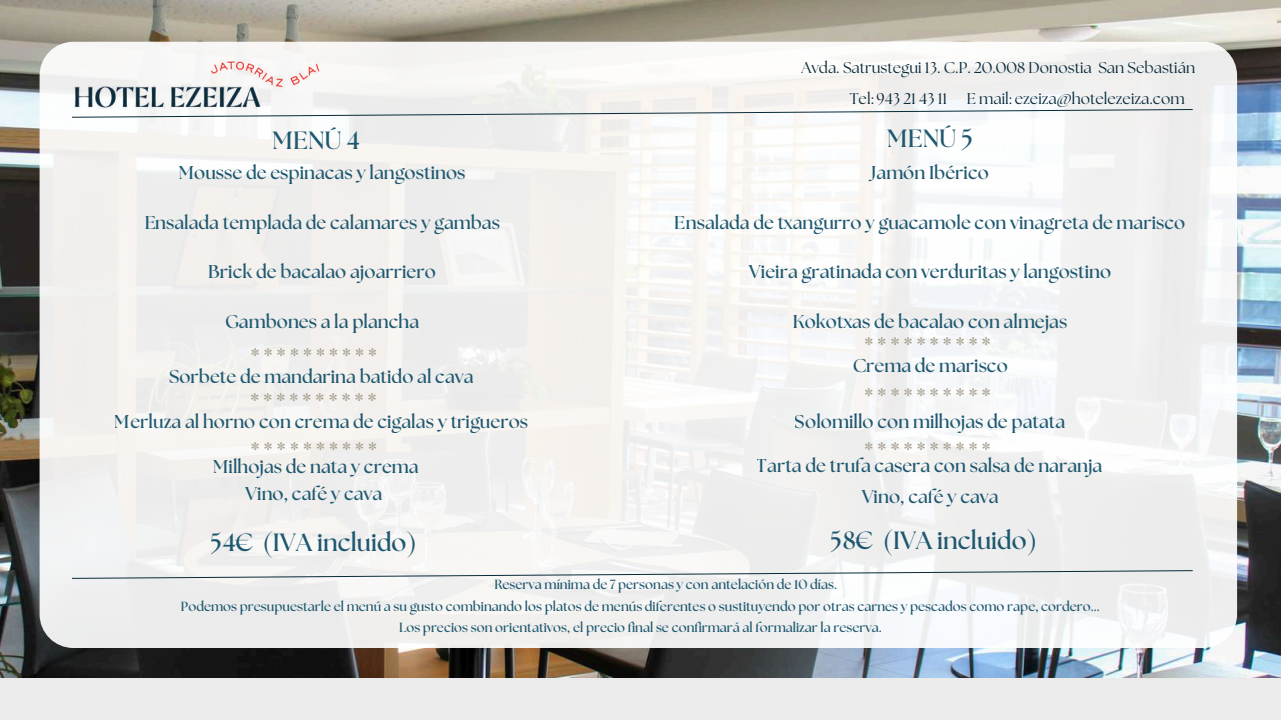
<style>
.page{position:relative;width:1281px;height:720px;background:#fff}
.page>*{position:absolute;margin:0;border:0;box-sizing:border-box;transform-origin:0 0}
.t1{font:700 24.88px "The Seasons";color:#1e5870}
.t2{font:700 23.62px/51px "The Seasons";color:#a69f8e}
.t3{font:700 18.5px "The Seasons";color:#1e5870}
.t4{font:15.62px/30.8px "The Seasons";color:#082a39}
.t5{font:700 13.25px "The Seasons";color:#1e5870}
</style>
<div class="page">
<img style="left:0;top:0;width:1281px;height:679px">
<div style="left:0;top:679px;width:1281px;height:41px;background:#ebebeb"></div>
<div style="left:40px;top:42px;width:1197px;height:606px;background:linear-gradient(to right,#f2f0ee,#f5f5f5)"></div>
<img style="left:72px;top:59px;width:249px;height:50px">
<svg style="left:71px;top:109px;width:1122px;height:9px"></svg>
<svg style="left:71px;top:570px;width:1122px;height:9px"></svg>
<p class="t4" style="left:850px;top:53px;width:347px;text-indent:-48px">Avda. Satrustegui 13. C.P. 20.008 Donostia San Sebastián<br>Tel: 943 21 43 11</p>
<p class="t4" style="left:966px;top:84px;width:220px">E mail: ezeiza@hotelezeiza.com</p>
<h1 class="t1" style="left:887px;top:127px;width:88px">MENÚ 5</h1>
<h1 class="t1" style="left:272px;top:129px;width:88px">MENÚ 4</h1>
<p class="t3" style="left:179px;top:164px;width:288px">Mousse de espinacas y langostinos</p>
<p class="t3" style="left:144px;top:214px;width:357px">Ensalada templada de calamares y gambas</p>
<p class="t3" style="left:208px;top:264px;width:229px">Brick de bacalao ajoarriero</p>
<p class="t3" style="left:225px;top:314px;width:196px">Gambones a la plancha</p>
<p class="t3" style="left:169px;top:368px;width:306px">Sorbete de mandarina batido al cava</p>
<p class="t3" style="left:871px;top:164px;width:119px">Jamón Ibérico</p>
<p class="t3" style="left:675px;top:214px;width:512px">Ensalada de txangurro y guacamole con vinagreta de marisco</p>
<p class="t3" style="left:749px;top:264px;width:364px">Vieira gratinada con verduritas y langostino</p>
<p class="t3" style="left:793px;top:314px;width:276px">Kokotxas de bacalao con almejas</p>
<p class="t2" style="left:251px;top:332px;width:127px">**********</p>
<p class="t2" style="left:865px;top:322px;width:127px">********** **********</p>
<p class="t2" style="left:251px;top:378px;width:127px">**********</p>
<p class="t3" style="left:115px;top:413px;width:415px">Merluza al horno con crema de cigalas y trigueros</p>
<p class="t2" style="left:251px;top:427px;width:127px">**********</p>
<p class="t3" style="left:245px;top:486px;width:138px">Vino, café y cava</p>
<p class="t3" style="left:852px;top:357px;width:157px">Crema de marisco</p>
<p class="t3" style="left:795px;top:413px;width:272px">Solomillo con milhojas de patata</p>
<p class="t2" style="left:865px;top:427px;width:127px">**********</p>
<p class="t3" style="left:757px;top:457px;width:347px">Tarta de trufa casera con salsa de naranja</p>
<p class="t3" style="left:213px;top:459px;width:207px">Milhojas de nata y crema</p>
<p class="t3" style="left:861px;top:488px;width:138px">Vino, café y cava</p>
<h1 class="t1" style="left:211px;top:531px;width:207px">54€ (IVA incluido)</h1>
<h1 class="t1" style="left:831px;top:529px;width:207px">58€ (IVA incluido)</h1>
<p class="t5" style="left:494px;top:579px;width:344px">Reserva mínima de 7 personas y con antelación de 10 días.</p>
<p class="t5" style="left:181px;top:600px;width:920px">Podemos presupuestarle el menú a su gusto combinando los platos de menús diferentes o sustituyendo por otras carnes y pescados como rape, cordero...</p>
<p class="t5" style="left:399px;top:622px;width:484px">Los precios son orientativos, el precio final se confirmará al formalizar la reserva.</p>
</div>
